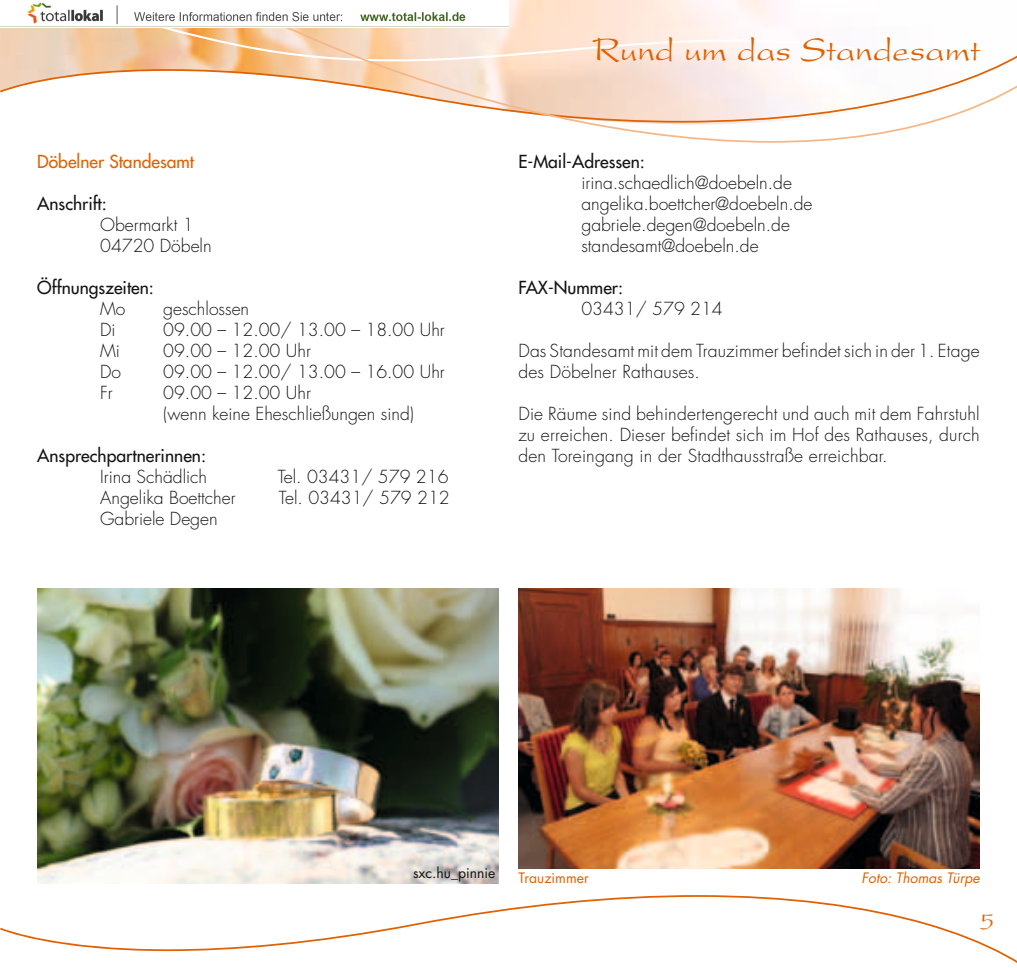
<style>
.page{position:relative;width:1017px;height:968px;background:#fff}
.page>*{position:absolute;margin:0;border:0;box-sizing:border-box;transform-origin:0 0}
.t1{font:35px "Present LT Std";color:#e06100}
.t2{font:26.25px "Present LT Std";color:#e06100}
.t3{font:300 17.5px/21px "Futura Std";color:#131413}
.t4{font:500 17.5px "Futura Std";color:#131413}
.t5{font:500 17.5px "Futura Std";color:#e06100}
.t6{font:italic 14px "Futura Std";color:#e06100}
.t7{font:14px "Futura Std";color:#131413}
.t8{font:14px "Futura Std";color:#e06100}
</style>
<div class="page">
<svg style="left:0;top:28px;width:46px;height:65px;background:#f0d3bb"></svg>
<svg style="left:46px;top:0;width:971px;height:143px"></svg>
<svg style="left:0;top:895px;width:1017px;height:68px"></svg>
<img style="left:518px;top:588px;width:462px;height:280px">
<img style="left:37px;top:588px;width:462px;height:295px">
<img style="left:0;top:0;width:508px;height:27px">
<p class="t5" style="left:37px;top:151px;width:158px">Döbelner Standesamt</p>
<p class="t4" style="left:37px;top:193px;width:71px">Anschrift:</p>
<p class="t3" style="left:100px;top:215px;width:113px">Obermarkt 1<br>04720 Döbeln</p>
<p class="t4" style="left:37px;top:277px;width:118px">Öffnungszeiten:</p>
<p class="t3" style="left:100px;top:299px;width:27px">Mo</p>
<p class="t3" style="left:163px;top:299px;width:88px">geschlossen</p>
<p class="t3" style="left:100px;top:320px;width:17px">Di</p>
<p class="t3" style="left:163px;top:320px;width:283px">09.00 – 12.00/ 13.00 – 18.00 Uhr</p>
<p class="t3" style="left:100px;top:341px;width:21px">Mi</p>
<p class="t3" style="left:163px;top:341px;width:149px">09.00 – 12.00 Uhr</p>
<p class="t3" style="left:100px;top:362px;width:22px">Do</p>
<p class="t3" style="left:163px;top:362px;width:283px">09.00 – 12.00/ 13.00 – 16.00 Uhr</p>
<p class="t3" style="left:100px;top:383px;width:14px">Fr</p>
<p class="t3" style="left:163px;top:383px;width:252px">09.00 – 12.00 Uhr<br>(wenn keine Eheschließungen sind)</p>
<p class="t4" style="left:37px;top:445px;width:170px">Ansprechpartnerinnen:</p>
<p class="t3" style="left:100px;top:467px;width:108px">Irina Schädlich</p>
<p class="t3" style="left:278px;top:467px;width:172px">Tel. 03431/ 579 216</p>
<p class="t3" style="left:100px;top:488px;width:137px">Angelika Boettcher</p>
<p class="t3" style="left:279px;top:488px;width:172px">Tel. 03431/ 579 212</p>
<p class="t3" style="left:100px;top:509px;width:119px">Gabriele Degen</p>
<h1 class="t1" style="left:593px;top:30px;width:389px">Rund um das Standesamt</h1>
<p class="t4" style="left:518px;top:151px;width:128px">E-Mail-Adressen:</p>
<p class="t3" style="left:581px;top:173px;width:233px">irina.schaedlich@doebeln.de angelika.boettcher@doebeln.de gabriele.degen@doebeln.de standesamt@doebeln.de</p>
<p class="t4" style="left:518px;top:277px;width:106px">FAX-Nummer:</p>
<p class="t3" style="left:581px;top:299px;width:143px">03431/ 579 214</p>
<p class="t3" style="left:518px;top:341px;width:463px">Das Standesamt mit dem Trauzimmer befindet sich in der 1. Etage des Döbelner Rathauses.</p>
<p class="t3" style="left:518px;top:404px;width:463px;text-align:justify">Die Räume sind behindertengerecht und auch mit dem Fahrstuhl zu erreichen. Dieser befindet sich im Hof des Rathauses, durch den Toreingang in der Stadthausstraße erreichbar.</p>
<p class="t7" style="left:413px;top:863px;width:84px">sxc.hu_pinnie</p>
<p class="t8" style="left:518px;top:868px;width:72px">Trauzimmer</p>
<p class="t6" style="left:861px;top:868px;width:120px">Foto: Thomas Türpe</p>
<h2 class="t2" style="left:980px;top:905px;width:16px">5</h2>
</div>
